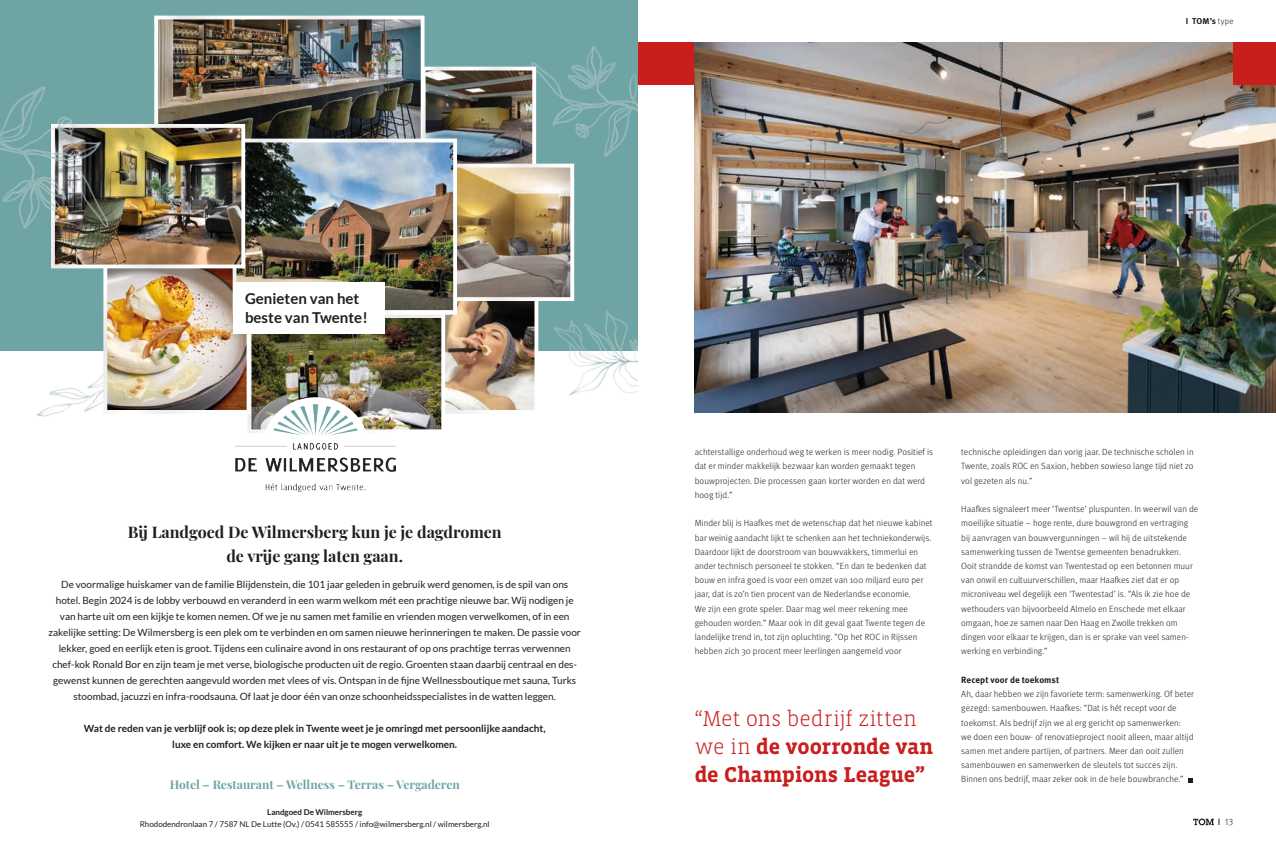
<style>
.page{position:relative;width:1276px;height:842px;background:#fff}
.page>*{position:absolute;margin:0;border:0;box-sizing:border-box;transform-origin:0 0}
.t1{font:700 22px/28.5px "Vista Slab OTCE";letter-spacing:-.01em;color:#c81e1c}
.t2{font:700 16px/24px "Playfair Display";color:#1f1f1f;text-align:center}
.t3{font:700 15px/18.8px "Lato";color:#1f1f1f}
.t4{font:700 12px "Playfair Display";color:#6fa4a4}
.t5{font:10px/16px "Lato";color:#1f1f1f;text-align:center}
.t6{font:700 10px/16px "Lato";color:#1f1f1f;text-align:center}
.t7{font:300 9.4px "Meta Pro";color:#1d1d1b}
.t8{font:300 9px/14.2px "Meta Pro";letter-spacing:.005em;color:#1d1d1b}
.t9{font:700 9px "Meta Pro";letter-spacing:.005em;color:#1d1d1b}
.t10{font:700 8.5px "Meta Pro";color:#1d1d1b}
.t11{font:8px "Lato";color:#1f1f1f}
.t12{font:700 8px "Lato";color:#1f1f1f}
.s1{font-weight:300}
.s2{font-weight:400}
</style>
<div class="page">
<svg style="left:1193px;top:818px;width:21px;height:7px"></svg>
<div style="left:638px;top:43px;width:638px;height:42px;background:#c81e1c"></div>
<img style="left:694px;top:43px;width:582px;height:369px">
<div style="left:1233px;top:43px;width:43px;height:42px;background:#c81e1c"></div>
<svg style="left:1188px;top:778px;width:4px;height:4px"></svg>
<div style="left:0;top:0;width:638px;height:351px;background:#6fa4a4"></div>
<img style="left:37px;top:374px;width:66px;height:43px">
<img style="left:538px;top:257px;width:100px;height:139px">
<img style="left:445px;top:301px;width:88px;height:108px">
<div style="left:391px;top:244px;width:147px;height:170px;border:4px solid #fff"></div>
<img style="left:527px;top:46px;width:111px;height:124px">
<img style="left:253px;top:318px;width:187px;height:110px">
<div style="left:248px;top:226px;width:197px;height:207px;border:4px solid #fff"></div>
<img style="left:108px;top:268px;width:137px;height:141px">
<div style="left:103px;top:244px;width:147px;height:170px;border:4px solid #fff"></div>
<img style="left:159px;top:21px;width:260px;height:118px">
<div style="left:154px;top:16px;width:270px;height:140px;border:4px solid #fff"></div>
<img style="left:427px;top:72px;width:104px;height:92px">
<div style="left:422px;top:67px;width:114px;height:122px;border:4px solid #fff"></div>
<img style="left:457px;top:169px;width:112px;height:127px">
<div style="left:438px;top:164px;width:136px;height:137px;border:4px solid #fff"></div>
<img style="left:238px;top:144px;width:214px;height:166px">
<div style="left:233px;top:139px;width:224px;height:176px;border:4px solid #fff"></div>
<img style="left:56px;top:129px;width:184px;height:134px">
<div style="left:51px;top:124px;width:194px;height:144px;border:4px solid #fff"></div>
<div style="left:233px;top:282px;width:151px;height:52px;background:#fff"></div>
<div style="left:261px;top:397px;width:109px;height:108px;background:#fff;border-radius:50%"></div>
<img style="left:235px;top:404px;width:160px;height:87px">
<img style="left:0;top:86px;width:116px;height:147px">
<h3 class="t3" style="left:245px;top:289px;width:124px">Genieten van het beste van Twente!</h3>
<h2 class="t2" style="left:128px;top:519px;width:375px">Bij Landgoed De Wilmersberg kun je je dagdromen de vrije gang laten gaan.</h2>
<p class="t5" style="left:48px;top:577px;width:534px">De voormalige huiskamer van de familie Blijdenstein, die 101 jaar geleden in gebruik werd genomen, is de spil van ons hotel. Begin 2024 is de lobby verbouwd en veranderd in een warm welkom mét een prachtige nieuwe bar. Wij nodigen je van harte uit om een kijkje te komen nemen. Of we je nu samen met familie en vrienden mogen verwelkomen, of in een zakelijke setting: De Wilmersberg is een plek om te verbinden en om samen nieuwe herinneringen te maken. De passie voor lekker, goed en eerlijk eten is groot. Tijdens een culinaire avond in ons restaurant of op ons prachtige terras verwennen chef-kok Ronald Bor en zijn team je met verse, biologische producten uit de regio. Groenten staan daarbij centraal en des&shy;gewenst kunnen de gerechten aangevuld worden met vlees of vis. Ontspan in de fijne Wellnessboutique met sauna, Turks stoombad, jacuzzi en infra-roodsauna. Of laat je door één van onze schoonheidsspecialistes in de watten leggen.</p>
<p class="t6" style="left:84px;top:720px;width:463px">Wat de reden van je verblijf ook is; op deze plek in Twente weet je je omringd met persoonlijke aandacht, luxe en comfort. We kijken er naar uit je te mogen verwelkomen.</p>
<h3 class="t4" style="left:170px;top:775px;width:291px">Hotel – Restaurant – Wellness – Terras – Vergaderen</h3>
<p class="t12" style="left:267px;top:807px;width:96px">Landgoed De Wilmersberg</p>
<p class="t11" style="left:140px;top:819px;width:351px">Rhododendronlaan 7 / 7587 NL De Lutte (Ov.) / 0541 585555 / info@wilmersberg.nl / wilmersberg.nl</p>
<p class="t10" style="left:1186px;top:15px;width:49px">I TOM’s <span class="s1">type</span></p>
<p class="t8" style="left:694px;top:444px;width:240px">achterstallige onderhoud weg te werken is meer nodig. Positief is dat er minder makkelijk bezwaar kan worden gemaakt tegen bouwprojecten. Die processen gaan korter worden en dat werd hoog tijd.”</p>
<p class="t8" style="left:694px;top:516px;width:239px">Minder blij is Haafkes met de wetenschap dat het nieuwe kabinet bar weinig aandacht lijkt te schenken aan het techniekonderwijs.<br>Daardoor lijkt de doorstroom van bouwvakkers, timmerlui en ander technisch personeel te stokken. “En dan te bedenken dat bouw en infra goed is voor een omzet van 100 miljard euro per jaar, dat is zo’n tien procent van de Nederlandse economie.<br>We zijn een grote speler. Daar mag wel meer rekening mee gehouden worden.” Maar ook in dit geval gaat Twente tegen de landelijke trend in, tot zijn opluchting. “Op het ROC in Rijssen hebben zich 30 procent meer leerlingen aangemeld voor</p>
<h1 class="t1" style="left:694px;top:704px;width:240px"><span class="s1">“Met ons bedrijf zitten we in</span> de voorronde van de Champions League”</h1>
<p class="t8" style="left:961px;top:444px;width:234px;text-align:justify">technische opleidingen dan vorig jaar. De technische scholen in Twente, zoals ROC en Saxion, hebben sowieso lange tijd niet zo vol gezeten als nu.”</p>
<p class="t8" style="left:961px;top:501px;width:238px">Haafkes signaleert meer ‘Twentse’ pluspunten. In weerwil van de moeilijke situatie – hoge rente, dure bouwgrond en vertraging bij aanvragen van bouwvergunningen – wil hij de uitstekende samenwerking tussen de Twentse gemeenten benadrukken.<br>Ooit strandde de komst van Twentestad op een betonnen muur van onwil en cultuurverschillen, maar Haafkes ziet dat er op microniveau wel degelijk een ‘Twentestad’ is. “Als ik zie hoe de wethouders van bijvoorbeeld Almelo en Enschede met elkaar omgaan, hoe ze samen naar Den Haag en Zwolle trekken om dingen voor elkaar te krijgen, dan is er sprake van veel samen&shy;werking en verbinding.”</p>
<p class="t9" style="left:961px;top:673px;width:99px">Recept voor de toekomst</p>
<p class="t8" style="left:961px;top:686px;width:234px">Ah, daar hebben we zijn favoriete term: samenwerking. Of beter gezegd: samenbouwen. Haafkes: “Dat is hét recept voor de toekomst. Als bedrijf zijn we al erg gericht op samenwerken:<br>we doen een bouw- of renovatieproject nooit alleen, maar altijd samen met andere partijen, of partners. Meer dan ooit zullen samenbouwen en samenwerken de sleutels tot succes zijn.<br>Binnen ons bedrijf, maar zeker ook in de hele bouwbranche.”</p>
<p class="t7" style="left:1217px;top:815px;width:17px"><span class="s2">I</span> 13</p>
</div>
